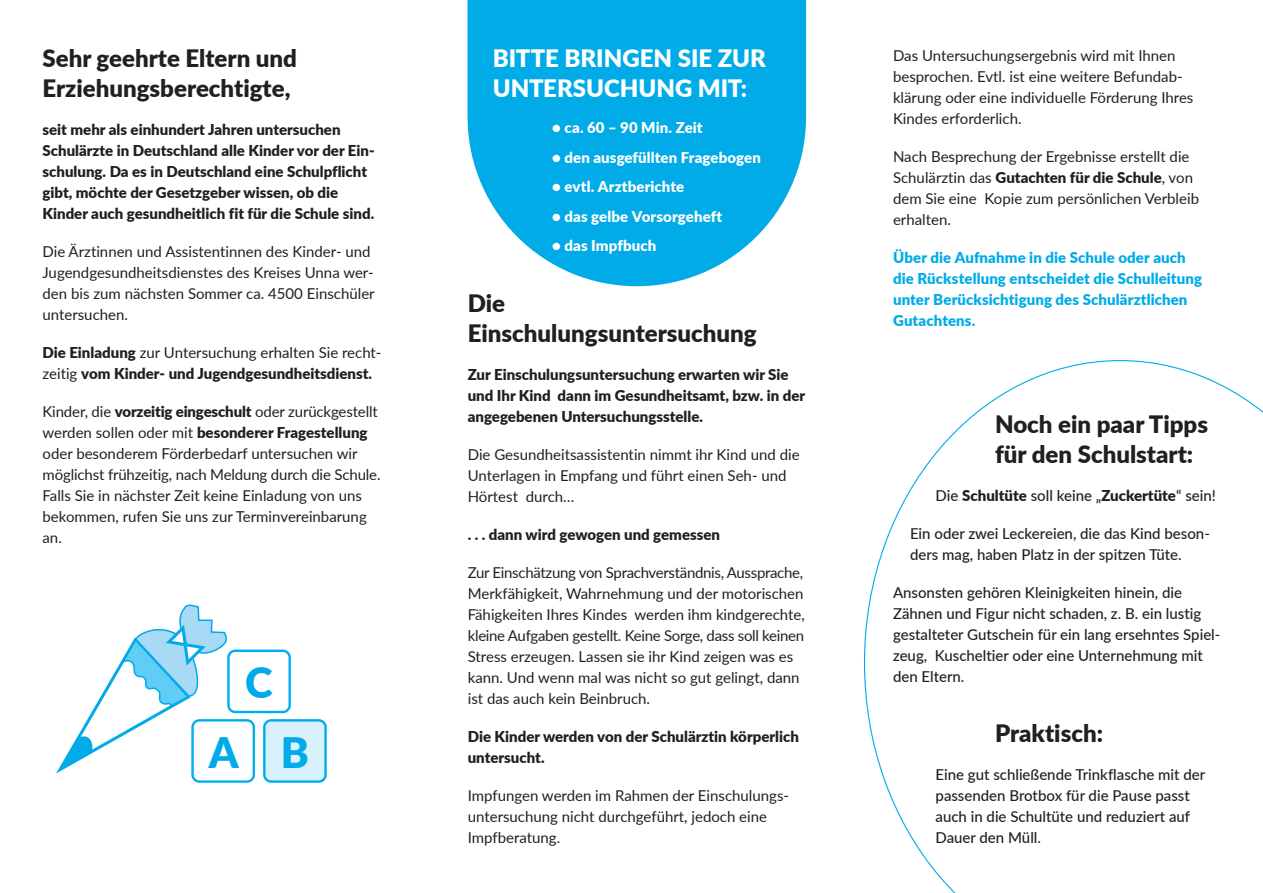
<style>
.page{position:relative;width:1263px;height:893px;background:#fff}
.page>*{position:absolute;margin:0;border:0;box-sizing:border-box;transform-origin:0 0}
.t1{font:900 42px "Lato";color:#00abe7}
.t2{font:900 24px/30px "Lato";color:#231f20}
.t3{font:900 24px/30px "Lato";color:#fff}
.t4{font:15px/21px "Lato";color:#231f20}
.t5{font:900 15px/21px "Lato";color:#231f20}
.t6{font:500 15px/21px "Lato";color:#231f20}
.t7{font:900 15px/21px "Lato";letter-spacing:.005em;color:#00abe7}
.t8{font:900 15px "Lato";letter-spacing:.005em;color:#fff}
.s1{font-weight:400}
.s2{font-weight:900}
</style>
<div class="page">
<svg style="left:864px;top:360px;width:399px;height:533px"></svg>
<svg style="left:467px;top:0;width:339px;height:286px;background:#21b5ea"></svg>
<div style="left:227px;top:650px;width:64px;height:63px;border:2px solid #00aeef;border-radius:7px"></div>
<div style="left:191px;top:719px;width:64px;height:64px;border:2px solid #00aeef;border-radius:7px"></div>
<div style="left:264px;top:720px;width:62px;height:62px;background:#d9f1fb;border-radius:7px"></div>
<div style="left:263px;top:719px;width:64px;height:64px;border:2px solid #00aeef;border-radius:7px"></div>
<svg style="left:56px;top:604px;width:175px;height:170px"></svg>
<p class="t2" style="left:43px;top:43px;width:256px">Sehr geehrte Eltern und<br>Erziehungsberechtigte,</p>
<p class="t5" style="left:43px;top:119px;width:334px">seit mehr als einhundert Jahren untersuchen Schulärzte in Deutschland alle Kinder vor der Ein&shy;schulung. Da es in Deutschland eine Schulpflicht gibt, möchte der Gesetzgeber wissen, ob die Kinder auch gesundheitlich fit für die Schule sind.</p>
<p class="t4" style="left:43px;top:241px;width:334px">Die Ärztinnen und Assistentinnen des Kinder- und Jugendgesundheitsdienstes des Kreises Unna wer&shy;den bis zum nächsten Sommer ca. 4500 Einschüler untersuchen.</p>
<p class="t5" style="left:43px;top:342px;width:340px">Die Einladung <span class="s1">zur Untersuchung erhalten Sie recht&shy;zeitig</span> vom Kinder- und Jugendgesundheitsdienst.</p>
<p class="t4" style="left:43px;top:401px;width:340px">Kinder, die <span class="s2">vorzeitig eingeschult</span> oder zurückgestellt werden sollen oder mit <span class="s2">besonderer Fragestellung </span>oder besonderem Förderbedarf untersuchen wir möglichst frühzeitig, nach Meldung durch die Schule.<br>Falls Sie in nächster Zeit keine Einladung von uns bekommen, rufen Sie uns zur Terminvereinbarung an.</p>
<p class="t1" style="left:245px;top:651px;width:29px">C</p>
<p class="t1" style="left:209px;top:721px;width:31px">A</p>
<p class="t1" style="left:281px;top:721px;width:30px">B</p>
<p class="t3" style="left:493px;top:43px;width:275px">BITTE BRINGEN SIE ZUR<br>UNTERSUCHUNG MIT:</p>
<p class="t8" style="left:552px;top:116px;width:152px">• ca. 60 – 90 Min. Zeit</p>
<p class="t8" style="left:552px;top:146px;width:210px">• den ausgefüllten Fragebogen</p>
<p class="t8" style="left:552px;top:175px;width:133px">• evtl. Arztberichte</p>
<p class="t8" style="left:552px;top:205px;width:172px">• das gelbe Vorsorgeheft</p>
<p class="t8" style="left:552px;top:234px;width:105px">• das Impfbuch</p>
<p class="t2" style="left:468px;top:287px;width:290px">Die<br>Einschulungsuntersuchung</p>
<p class="t5" style="left:468px;top:363px;width:339px">Zur Einschulungsuntersuchung erwarten wir Sie und Ihr Kind dann im Gesundheitsamt, bzw. in der angegebenen Untersuchungsstelle.</p>
<p class="t4" style="left:468px;top:443px;width:333px">Die Gesundheitsassistentin nimmt ihr Kind und die<br>Unterlagen in Empfang und führt einen Seh- und<br>Hörtest durch…</p>
<p class="t5" style="left:468px;top:523px;width:254px">. . . dann wird gewogen und gemessen</p>
<p class="t4" style="left:468px;top:561px;width:338px">Zur Einschätzung von Sprachverständnis, Aussprache, Merkfähigkeit, Wahrnehmung und der motorischen Fähigkeiten Ihres Kindes werden ihm kindgerechte, kleine Aufgaben gestellt. Keine Sorge, dass soll keinen Stress erzeugen. Lassen sie ihr Kind zeigen was es kann. Und wenn mal was nicht so gut gelingt, dann ist das auch kein Beinbruch.</p>
<p class="t5" style="left:468px;top:725px;width:333px">Die Kinder werden von der Schulärztin körperlich untersucht.</p>
<p class="t4" style="left:468px;top:784px;width:323px">Impfungen werden im Rahmen der Einschulungs&shy;untersuchung nicht durchgeführt, jedoch eine<br>Impfberatung.</p>
<p class="t4" style="left:893px;top:45px;width:302px">Das Untersuchungsergebnis wird mit Ihnen besprochen. Evtl. ist eine weitere Befundab&shy;klärung oder eine individuelle Förderung Ihres Kindes erforderlich.</p>
<p class="t4" style="left:893px;top:146px;width:308px">Nach Besprechung der Ergebnisse erstellt die Schulärztin das <span class="s2">Gutachten für die Schule</span>, von dem Sie eine Kopie zum persönlichen Verbleib erhalten.</p>
<p class="t7" style="left:893px;top:247px;width:310px">Über die Aufnahme in die Schule oder auch die Rückstellung entscheidet die Schulleitung unter Berücksichtigung des Schulärztlichen Gutachtens.</p>
<p class="t2" style="left:995px;top:408px;width:214px">Noch ein paar Tipps für den Schulstart:</p>
<p class="t6" style="left:935px;top:484px;width:282px">Die <span class="s2">Schultüte</span> soll keine „<span class="s2">Zuckertüte</span>“ sein!</p>
<p class="t6" style="left:910px;top:522px;width:301px">Ein oder zwei Leckereien, die das Kind beson&shy;ders mag, haben Platz in der spitzen Tüte.</p>
<p class="t6" style="left:893px;top:581px;width:329px">Ansonsten gehören Kleinigkeiten hinein, die Zähnen und Figur nicht schaden, z. B. ein lustig gestalteter Gutschein für ein lang ersehntes Spiel&shy;zeug, Kuscheltier oder eine Unternehmung mit den Eltern.</p>
<p class="t2" style="left:995px;top:717px;width:109px">Praktisch:</p>
<p class="t6" style="left:935px;top:763px;width:271px">Eine gut schließende Trinkflasche mit der passenden Brotbox für die Pause passt auch in die Schultüte und reduziert auf Dauer den Müll.</p>
</div>
